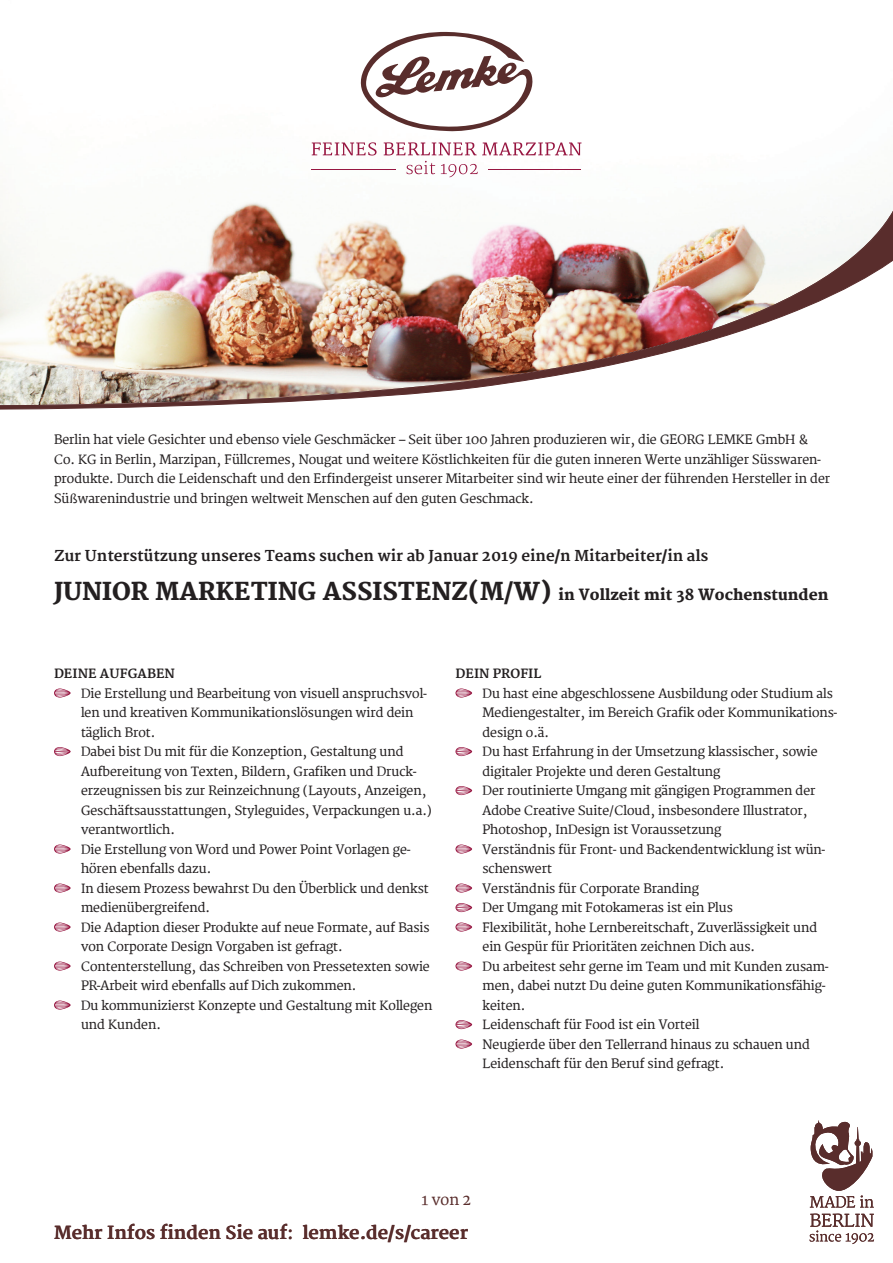
<style>
.page{position:relative;width:893px;height:1263px;background:#fff}
.page>*{position:absolute;margin:0;border:0;box-sizing:border-box;transform-origin:0 0}
.t1{font:800 24px "Merriweather";color:#231f20}
.t2{font:700 18px "Merriweather";color:#592d2c}
.t3{font:700 15px "Merriweather";color:#231f20}
.t4{font:15px "Merriweather";color:#592d2c}
.t5{font:12.75px/19.5px "Merriweather";color:#231f20}
.t6{font:700 12.75px "Merriweather";color:#231f20}
.s1{font-size:15px}
.s2{font-weight:400}
</style>
<div class="page">
<svg style="left:360px;top:32px;width:173px;height:100px"></svg>
<svg style="left:312px;top:142px;width:65px;height:13px"></svg>
<svg style="left:384px;top:142px;width:197px;height:13px"></svg>
<img style="left:0;top:155px;width:893px;height:255px">
<svg style="left:54px;top:688px;width:17px;height:9px"></svg>
<svg style="left:54px;top:747px;width:17px;height:9px"></svg>
<svg style="left:54px;top:844px;width:17px;height:9px"></svg>
<svg style="left:54px;top:883px;width:17px;height:9px"></svg>
<svg style="left:54px;top:922px;width:17px;height:9px"></svg>
<svg style="left:54px;top:961px;width:17px;height:9px"></svg>
<svg style="left:54px;top:1000px;width:17px;height:9px"></svg>
<svg style="left:809px;top:1120px;width:65px;height:124px"></svg>
<svg style="left:455px;top:688px;width:17px;height:9px"></svg>
<svg style="left:455px;top:747px;width:17px;height:9px"></svg>
<svg style="left:455px;top:786px;width:17px;height:9px"></svg>
<svg style="left:455px;top:844px;width:17px;height:9px"></svg>
<svg style="left:455px;top:883px;width:17px;height:9px"></svg>
<svg style="left:455px;top:903px;width:17px;height:9px"></svg>
<svg style="left:455px;top:922px;width:17px;height:9px"></svg>
<svg style="left:455px;top:961px;width:17px;height:9px"></svg>
<svg style="left:455px;top:1020px;width:17px;height:9px"></svg>
<svg style="left:455px;top:1039px;width:17px;height:9px"></svg>
<p class="t5" style="left:54px;top:428px;width:778px">Berlin hat viele Gesichter und ebenso viele Geschmäcker – Seit über 100 Jahren produzieren wir, die GEORG LEMKE GmbH &amp; Co. KG in Berlin, Marzipan, Füllcremes, Nougat und weitere Köstlichkeiten für die guten inneren Werte unzähliger Süsswaren&shy;produkte. Durch die Leidenschaft und den Erfindergeist unserer Mitarbeiter sind wir heute einer der führenden Hersteller in der Süßwarenindustrie und bringen weltweit Menschen auf den guten Geschmack.</p>
<p class="t3" style="left:54px;top:547px;width:656px">Zur Unterstützung unseres Teams suchen wir ab Januar 2019 eine/n Mitarbeiter/in als</p>
<h1 class="t1" style="left:54px;top:577px;width:776px">JUNIOR MARKETING ASSISTENZ(M/W) <span class="s1">IN VOLLZEIT MIT 38 WOCHENSTUNDEN</span></h1>
<p class="t6" style="left:54px;top:666px;width:123px">Deine Aufgaben</p>
<p class="t5" style="left:81px;top:682px;width:353px">Die Erstellung und Bearbeitung von visuell anspruchsvol&shy;len und kreativen Kommunikationslösungen wird dein täglich Brot.<br>Dabei bist Du mit für die Konzeption, Gestaltung und Aufbereitung von Texten, Bildern, Grafiken und Druck&shy;erzeugnissen bis zur Reinzeichnung (Layouts, Anzeigen, Geschäftsausstattungen, Styleguides, Verpackungen u.a.) verantwortlich.<br>Die Erstellung von Word und Power Point Vorlagen ge&shy;hören ebenfalls dazu.<br>In diesem Prozess bewahrst Du den Überblick und denkst medienübergreifend.<br>Die Adaption dieser Produkte auf neue Formate, auf Basis von Corporate Design Vorgaben ist gefragt.<br>Contenterstellung, das Schreiben von Pressetexten sowie PR-Arbeit wird ebenfalls auf Dich zukommen.<br>Du kommunizierst Konzepte und Gestaltung mit Kollegen und Kunden.</p>
<p class="t6" style="left:455px;top:666px;width:87px">DEIN Profil</p>
<p class="t5" style="left:482px;top:682px;width:356px">Du hast eine abgeschlossene Ausbildung oder Studium als Mediengestalter, im Bereich Grafik oder Kommunikations&shy;design o.ä.<br>Du hast Erfahrung in der Umsetzung klassischer, sowie digitaler Projekte und deren Gestaltung<br>Der routinierte Umgang mit gängigen Programmen der Adobe Creative Suite/Cloud, insbesondere Illustrator, Photoshop, InDesign ist Voraussetzung<br>Verständnis für Front- und Backendentwicklung ist wün&shy;schenswert<br>Verständnis für Corporate Branding<br>Der Umgang mit Fotokameras ist ein Plus<br>Flexibilität, hohe Lernbereitschaft, Zuverlässigkeit und ein Gespür für Prioritäten zeichnen Dich aus.<br>Du arbeitest sehr gerne im Team und mit Kunden zusam&shy;men, dabei nutzt Du deine guten Kommunikationsfähig&shy;keiten.<br>Leidenschaft für Food ist ein Vorteil<br>Neugierde über den Tellerrand hinaus zu schauen und Leidenschaft für den Beruf sind gefragt.</p>
<p class="t4" style="left:422px;top:1187px;width:51px">1 von 2</p>
<h2 class="t2" style="left:54px;top:1221px;width:415px">Mehr Infos finden Sie auf<span class="s2">:</span> lemke.de/s/career</h2>
</div>
